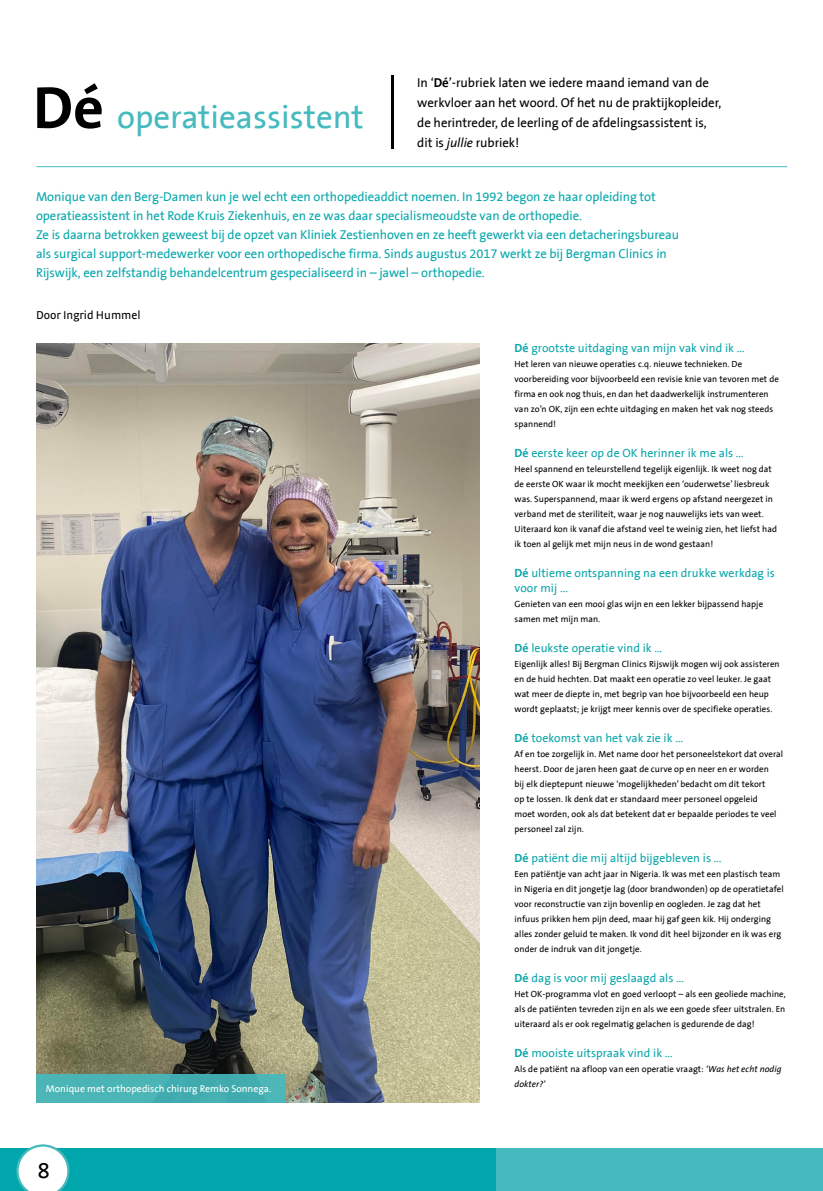
<style>
.page{position:relative;width:823px;height:1191px;background:#fff}
.page>*{position:absolute;margin:0;border:0;box-sizing:border-box;transform-origin:0 0}
.t1{font:33px "The Sans Q5 Plain";color:#45babf}
.t2{font:23px "The Sans Q5 Plain";color:#000}
.t3{font:13px/19px "The Sans Q5 Plain";letter-spacing:-.005em;color:#08a8ac}
.t4{font:13px/20px "The Sans Q5 Plain";letter-spacing:-.005em;color:#000}
.t5{font:12px/15px "The Sans Q5 Plain";letter-spacing:.005em;color:#0ea7ab}
.t6{font:12px "Strada OT";color:#000}
.t7{font:10px "The Sans Q5 Plain";color:#fff}
.t8{font:9px/15px "The Sans Q5 Plain";letter-spacing:.005em;color:#000}
.s1{font-family:"The Sans Bold Plain";font-size:60px;color:#000}
.s2{font-family:"The Sans Q7";font-weight:700}
.s3{font-style:italic}
</style>
<div class="page">
<div style="left:0;top:1149px;width:793px;height:42px;background:#00a6ab"></div>
<div style="left:496px;top:1149px;width:326px;height:42px;background:#44babf"></div>
<svg style="left:16px;top:1144px;width:53px;height:47px"></svg>
<img style="left:36px;top:343px;width:443px;height:759px">
<hr style="left:36px;top:166px;width:750px;height:1px;background:#45babf">
<div style="left:36px;top:1074px;width:249px;height:28px;background:#49b4b5"></div>
<hr style="left:391px;top:75px;width:2px;height:73px;background:#000">
<h1 class="t1" style="left:33px;top:100px;width:332px"><span class="s1">Dé</span> operatieassistent</h1>
<h3 class="t4" style="left:417px;top:73px;width:305px">In ‘<span class="s2">Dé</span>’-rubriek laten we iedere maand iemand van de werkvloer aan het woord. Of het nu de praktijkopleider, de herintreder, de leerling of de afdelingsassistent is, dit is <span class="s3">jullie</span> rubriek!</h3>
<p class="t3" style="left:36px;top:188px;width:644px">Monique van den Berg-Damen kun je wel echt een orthopedieaddict noemen. In 1992 begon ze haar opleiding tot operatieassistent in het Rode Kruis Ziekenhuis, en ze was daar specialismeoudste van de orthopedie.<br>Ze is daarna betrokken geweest bij de opzet van Kliniek Zestienhoven en ze heeft gewerkt via een detacheringsbureau als surgical support-medewerker voor een orthopedische firma. Sinds augustus 2017 werkt ze bij Bergman Clinics in Rijswijk, een zelfstandig behandelcentrum gespecialiseerd in – jawel – orthopedie.</p>
<h3 class="t6" style="left:36px;top:308px;width:106px">Door Ingrid Hummel</h3>
<p class="t7" style="left:46px;top:1083px;width:227px">Monique met orthopedisch chirurg Remko Sonnega.</p>
<h2 class="t2" style="left:38px;top:1157px;width:14px">8</h2>
<h3 class="t5" style="left:514px;top:341px;width:231px"><span class="s2">Dé</span> grootste uitdaging van mijn vak vind ik …</h3>
<p class="t8" style="left:514px;top:357px;width:266px">Het leren van nieuwe operaties c.q. nieuwe technieken. De voorbereiding voor bijvoorbeeld een revisie knie van tevoren met de firma en ook nog thuis, en dan het daadwerkelijk instrumenteren van zo’n OK, zijn een echte uitdaging en maken het vak nog steeds spannend!</p>
<h3 class="t5" style="left:514px;top:446px;width:230px"><span class="s2">Dé</span> eerste keer op de OK herinner ik me als …</h3>
<p class="t8" style="left:514px;top:462px;width:264px">Heel spannend en teleurstellend tegelijk eigenlijk. Ik weet nog dat de eerste OK waar ik mocht meekijken een ‘ouderwetse’ liesbreuk was. Superspannend, maar ik werd ergens op afstand neergezet in verband met de steriliteit, waar je nog nauwelijks iets van weet.<br>Uiteraard kon ik vanaf die afstand veel te weinig zien, het liefst had ik toen al gelijk met mijn neus in de wond gestaan!</p>
<h3 class="t5" style="left:514px;top:566px;width:262px"><span class="s2">Dé</span> ultieme ontspanning na een drukke werkdag is voor mij …</h3>
<p class="t8" style="left:514px;top:597px;width:250px">Genieten van een mooi glas wijn en een lekker bijpassend hapje samen met mijn man.</p>
<h3 class="t5" style="left:514px;top:641px;width:149px"><span class="s2">Dé</span> leukste operatie vind ik …</h3>
<p class="t8" style="left:514px;top:657px;width:266px">Eigenlijk alles! Bij Bergman Clinics Rijswijk mogen wij ook assisteren en de huid hechten. Dat maakt een operatie zo veel leuker. Je gaat wat meer de diepte in, met begrip van hoe bijvoorbeeld een heup wordt geplaatst; je krijgt meer kennis over de specifieke operaties.</p>
<h3 class="t5" style="left:514px;top:731px;width:170px"><span class="s2">Dé</span> toekomst van het vak zie ik …</h3>
<p class="t8" style="left:514px;top:747px;width:270px">Af en toe zorgelijk in. Met name door het personeelstekort dat overal heerst. Door de jaren heen gaat de curve op en neer en er worden<br>bij elk dieptepunt nieuwe ‘mogelijkheden’ bedacht om dit tekort<br>op te lossen. Ik denk dat er standaard meer personeel opgeleid<br>moet worden, ook als dat betekent dat er bepaalde periodes te veel personeel zal zijn.</p>
<h3 class="t5" style="left:514px;top:851px;width:208px"><span class="s2">Dé</span> patiënt die mij altijd bijgebleven is …</h3>
<p class="t8" style="left:514px;top:867px;width:270px">Een patiëntje van acht jaar in Nigeria. Ik was met een plastisch team in Nigeria en dit jongetje lag (door brandwonden) op de operatietafel voor reconstructie van zijn bovenlip en oogleden. Je zag dat het infuus prikken hem pijn deed, maar hij gaf geen kik. Hij onderging alles zonder geluid te maken. Ik vond dit heel bijzonder en ik was erg onder de indruk van dit jongetje.</p>
<h3 class="t5" style="left:514px;top:971px;width:171px"><span class="s2">Dé</span> dag is voor mij geslaagd als …</h3>
<p class="t8" style="left:514px;top:987px;width:272px;text-align:justify">Het OK-programma vlot en goed verloopt – als een geoliede machine, als de patiënten tevreden zijn en als we een goede sfeer uitstralen. En uiteraard als er ook regelmatig gelachen is gedurende de dag!</p>
<h3 class="t5" style="left:514px;top:1046px;width:160px"><span class="s2">Dé</span> mooiste uitspraak vind ik …</h3>
<p class="t8" style="left:514px;top:1062px;width:268px">Als de patiënt na afloop van een operatie vraagt: <span class="s3">‘Was het echt nodig dokter?’</span></p>
</div>
